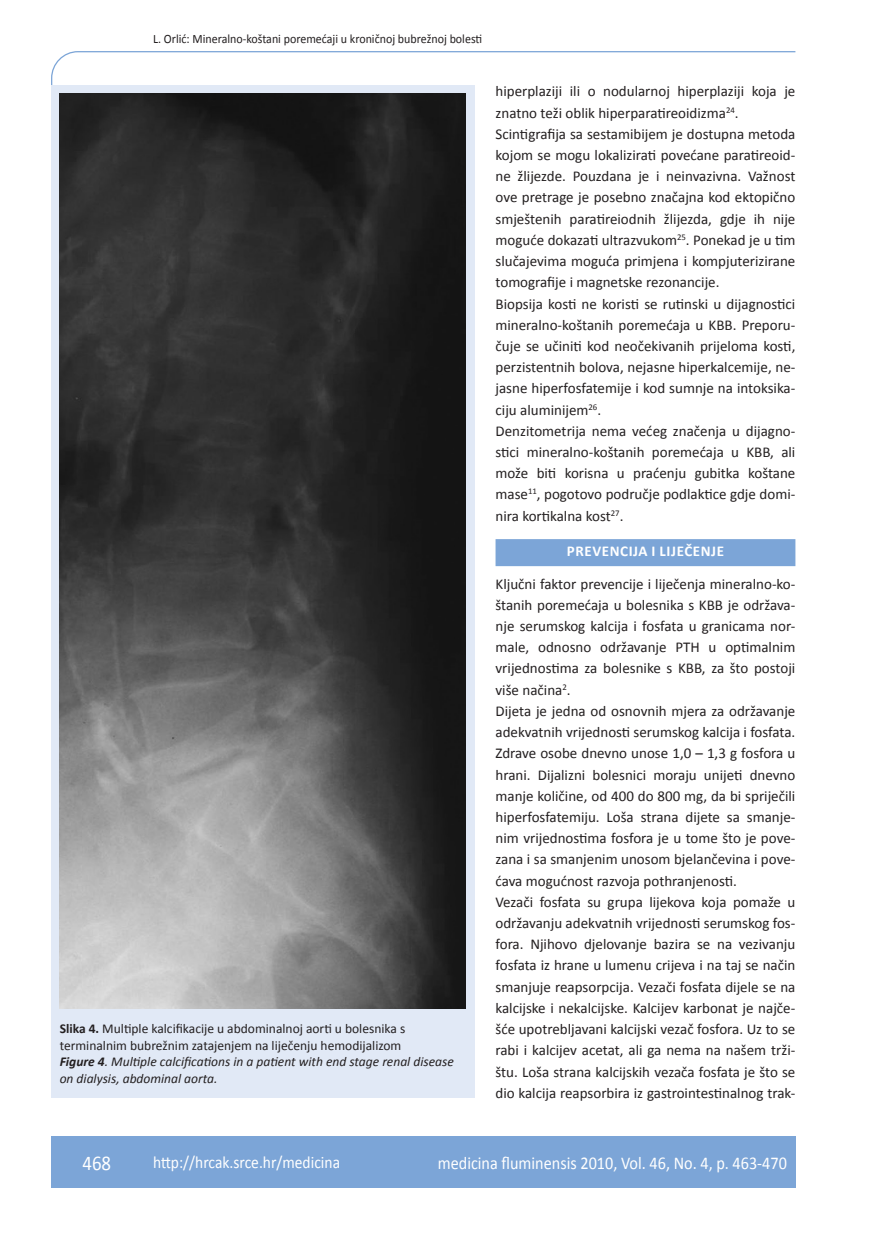
<style>
.page{position:relative;width:872px;height:1234px;background:#fff}
.page>*{position:absolute;margin:0;border:0;box-sizing:border-box;transform-origin:0 0}
.t1{font:21px "Calibri";color:#fff;scale:.9 1}
.t2{font:18px "Calibri";color:#fff;scale:.9 1}
.t3{font:17.25px "Calibri";color:#fff;scale:.9 1}
.t4{font:15px/21.1px "Calibri";color:#231f20}
.t5{font:700 15px "Calibri";letter-spacing:.04em;color:#fff}
.t6{font:13.5px/16.5px "Calibri";color:#231f20}
.t7{font:12.75px "Calibri";color:#231f20;scale:.94 1}
.s1{font-weight:700}
.s2{font-weight:700;font-style:italic}
.s3{font-style:italic}
</style>
<div class="page">
<svg style="left:51px;top:51px;width:745px;height:275px"></svg>
<div style="left:51px;top:1135px;width:744px;height:51px;background:#7ca5d7"></div>
<div style="left:495px;top:539px;width:300px;height:27px;background:#7ca5d7"></div>
<div style="left:51px;top:85px;width:423px;height:1012px;background:#e1e9f6"></div>
<img style="left:60px;top:94px;width:406px;height:913px">
<p class="t7" style="left:153px;top:30px;width:351px">L. Orlić: Mineralno-koštani poremećaji u kroničnoj bubrežnoj bolesti</p>
<p class="t6" style="left:60px;top:1019px;width:395px"><span class="s1">Slika 4.</span> Multiple kalcifikacije u abdominalnoj aorti u bolesnika s terminalnim bubrežnim zatajenjem na liječenju hemodijalizom<br><span class="s2">Figure 4</span><span class="s3">. Multiple calcifications in a patient with end stage renal disease on dialysis, abdominal aorta.</span></p>
<p class="t4" style="left:495px;top:80px;width:301px">hiperplaziji ili o nodularnoj hiperplaziji koja je znatno teži oblik hiperparatireoidizma<sup>24</sup>.<br>Scintigrafija sa sestamibijem je dostupna metoda kojom se mogu lokalizirati povećane paratireoid&shy;ne žlijezde. Pouzdana je i neinvazivna. Važnost ove pretrage je posebno značajna kod ektopično smještenih paratireiodnih žlijezda, gdje ih nije moguće dokazati ultrazvukom<sup>25</sup>. Ponekad je u tim slučajevima moguća primjena i kompjuterizirane tomografije i magnetske rezonancije.<br>Biopsija kosti ne koristi se rutinski u dijagnostici mineralno-koštanih poremećaja u KBB. Preporu&shy;čuje se učiniti kod neočekivanih prijeloma kosti, perzistentnih bolova, nejasne hiperkalcemije, ne&shy;jasne hiperfosfatemije i kod sumnje na intoksika&shy;ciju aluminijem<sup>26</sup>.<br>Denzitometrija nema većeg značenja u dijagno&shy;stici mineralno-koštanih poremećaja u KBB, ali može biti korisna u praćenju gubitka koštane mase<sup>11</sup>, pogotovo područje podlaktice gdje domi&shy;nira kortikalna kost<sup>27</sup>.</p>
<p class="t5" style="left:567px;top:542px;width:27px">PREVEN</p>
<p class="t5" style="left:620px;top:542px;width:104px">CIJA I LIJEČENJE</p>
<p class="t4" style="left:495px;top:572px;width:301px">Ključni faktor prevencije i liječenja mineralno-ko&shy;štanih poremećaja u bolesnika s KBB je održava&shy;nje serumskog kalcija i fosfata u granicama nor&shy;male, odnosno održavanje PTH u optimalnim vrijednostima za bolesnike s KBB, za što postoji više načina<sup>2</sup>.<br>Dijeta je jedna od osnovnih mjera za održavanje adekvatnih vrijednosti serumskog kalcija i fosfata.<br>Zdrave osobe dnevno unose 1,0 – 1,3 g fosfora u hrani. Dijalizni bolesnici moraju unijeti dnevno manje količine, od 400 do 800 mg, da bi spriječili hiperfosfatemiju. Loša strana dijete sa smanje&shy;nim vrijednostima fosfora je u tome što je pove&shy;zana i sa smanjenim unosom bjelančevina i pove&shy;ćava mogućnost razvoja pothranjenosti.<br>Vezači fosfata su grupa lijekova koja pomaže u održavanju adekvatnih vrijednosti serumskog fos&shy;fora. Njihovo djelovanje bazira se na vezivanju fosfata iz hrane u lumenu crijeva i na taj se način smanjuje reapsorpcija. Vezači fosfata dijele se na kalcijske i nekalcijske. Kalcijev karbonat je najče&shy;šće upotrebljavani kalcijski vezač fosfora. Uz to se rabi i kalcijev acetat, ali ga nema na našem trži&shy;štu. Loša strana kalcijskih vezača fosfata je što se dio kalcija reapsorbira iz gastrointestinalnog trak-</p>
<h1 class="t1" style="left:82px;top:1149px;width:33px">468</h1>
<p class="t3" style="left:153px;top:1150px;width:209px">http://hrcak.srce.hr/medicina</p>
<p class="t2" style="left:438px;top:1151px;width:389px">medicina fluminensis 2010, Vol. 46, No. 4, p. 463-470</p>
</div>
